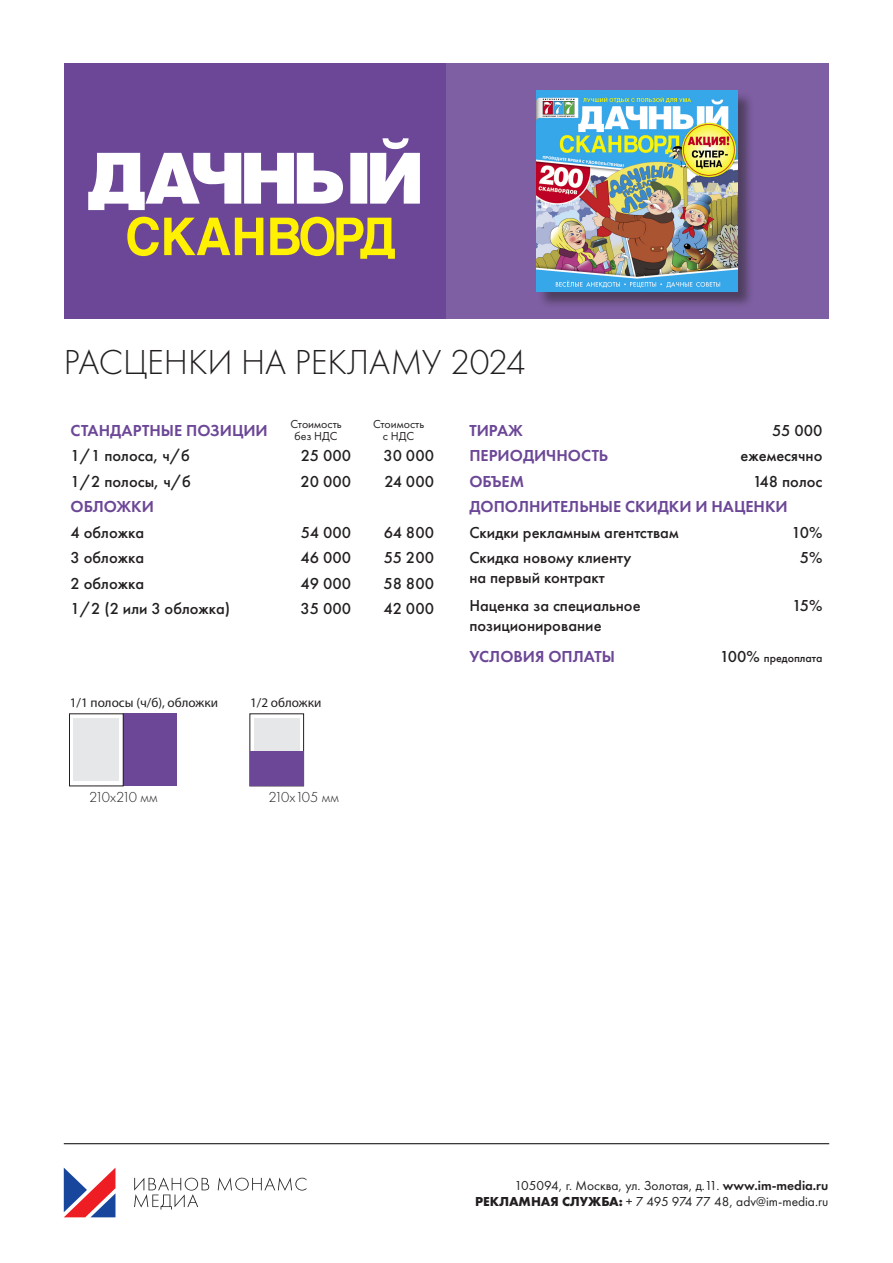
<style>
.page{position:relative;width:893px;height:1263px;background:#fff}
.page>*{position:absolute;margin:0;border:0;box-sizing:border-box;transform-origin:0 0}
.t1{font:300 36px "Futura PT";color:#231f20}
.t2{font:500 16.5px/19.8px "Futura PT";color:#231f20}
.t3{font:600 16.5px "Futura PT";color:#6c4797}
.t4{font:300 15px "Futura PT";letter-spacing:-.11em;color:#231f20}
.t5{font:300 15px "Futura PT";color:#231f20}
.t6{font:13.5px "Futura PT";color:#231f20}
.t7{font:13.2px "Myriad Pro";color:#231f20}
.t8{font:12px "Futura PT";color:#231f20}
.t9{font:500 12px "Futura PT";color:#231f20}
.s1{font-size:16.5px}
.s2{font-weight:600}
.s3{font-weight:700}
</style>
<div class="page">
<div style="left:64px;top:64px;width:382px;height:255px;background:#6c4797"></div>
<div style="left:446px;top:64px;width:383px;height:255px;background:#7e5fa3"></div>
<div style="left:123px;top:714px;width:54px;height:72px;background:#6c4797"></div>
<div style="left:74px;top:718px;width:45px;height:63px;background:#e6e7e9"></div>
<div style="left:254px;top:718px;width:45px;height:63px;background:#e6e7e9"></div>
<div style="left:537px;top:91px;width:218px;height:218px;background:#231f20;opacity:.5"></div>
<img style="left:536px;top:91px;width:201px;height:201px">
<svg style="left:88px;top:138px;width:332px;height:72px"></svg>
<svg style="left:127px;top:217px;width:268px;height:42px"></svg>
<div style="left:250px;top:752px;width:54px;height:34px;background:#6c4797"></div>
<svg style="left:64px;top:1168px;width:51px;height:49px"></svg>
<svg style="left:218px;top:1177px;width:88px;height:14px"></svg>
<svg style="left:134px;top:1177px;width:75px;height:32px"></svg>
<hr style="left:64px;top:1143px;width:765px;height:1px;background:#000">
<p class="t1" style="left:64px;top:342px;width:464px">РАСЦЕНКИ НА РЕКЛАМУ 2024</p>
<p class="t3" style="left:71px;top:420px;width:199px">СТАНДАРТНЫЕ ПОЗИЦИИ</p>
<p class="t8" style="left:290px;top:417px;width:53px">Стоимость</p>
<p class="t8" style="left:294px;top:429px;width:45px">без НДС</p>
<p class="t8" style="left:373px;top:417px;width:53px">Стоимость</p>
<p class="t8" style="left:383px;top:429px;width:33px">с НДС</p>
<p class="t2" style="left:71px;top:446px;width:121px">1/1 полоса, ч/б</p>
<p class="t2" style="left:301px;top:446px;width:52px">25 000</p>
<p class="t2" style="left:383px;top:446px;width:52px">30 000</p>
<p class="t2" style="left:71px;top:471px;width:122px">1/2 полосы, ч/б</p>
<p class="t2" style="left:300px;top:471px;width:52px">20 000</p>
<p class="t2" style="left:384px;top:471px;width:51px">24 000</p>
<p class="t3" style="left:71px;top:496px;width:85px">ОБЛОЖКИ</p>
<p class="t2" style="left:71px;top:522px;width:75px">4 обложка</p>
<p class="t2" style="left:301px;top:522px;width:52px">54 000</p>
<p class="t2" style="left:384px;top:522px;width:52px">64 800</p>
<p class="t2" style="left:71px;top:548px;width:75px">3 обложка</p>
<p class="t2" style="left:300px;top:548px;width:52px">46 000</p>
<p class="t2" style="left:384px;top:548px;width:52px">55 200</p>
<p class="t2" style="left:71px;top:573px;width:75px">2 обложка</p>
<p class="t2" style="left:300px;top:573px;width:52px">49 000</p>
<p class="t2" style="left:383px;top:573px;width:52px">58 800</p>
<p class="t2" style="left:71px;top:599px;width:161px">1/2 (2 или 3 обложка)</p>
<p class="t2" style="left:300px;top:599px;width:52px">35 000</p>
<p class="t2" style="left:383px;top:599px;width:52px">42 000</p>
<p class="t7" style="left:70px;top:696px;width:150px">1/1 полосы (ч/б), обложки</p>
<p class="t4" style="left:89px;top:789px;width:70px">210x210 мм</p>
<p class="t7" style="left:250px;top:696px;width:73px">1/2 обложки</p>
<p class="t5" style="left:268px;top:789px;width:72px">210x105 мм</p>
<p class="t3" style="left:469px;top:420px;width:55px">ТИРАЖ</p>
<p class="t2" style="left:772px;top:420px;width:52px">55 000</p>
<p class="t3" style="left:469px;top:445px;width:140px">ПЕРИОДИЧНОСТЬ</p>
<p class="t2" style="left:741px;top:446px;width:83px">ежемесячно</p>
<p class="t3" style="left:469px;top:471px;width:56px">ОБЪЕМ</p>
<p class="t2" style="left:753px;top:471px;width:71px">148 полос</p>
<p class="t3" style="left:469px;top:496px;width:320px">ДОПОЛНИТЕЛЬНЫЕ СКИДКИ И НАЦЕНКИ</p>
<p class="t2" style="left:469px;top:522px;width:211px">Скидки рекламным агентствам</p>
<p class="t2" style="left:792px;top:522px;width:32px">10%</p>
<p class="t2" style="left:469px;top:548px;width:164px">Cкидка новому клиенту</p>
<p class="t2" style="left:469px;top:568px;width:137px">на первый контракт</p>
<p class="t2" style="left:800px;top:548px;width:24px">5%</p>
<p class="t2" style="left:469px;top:596px;width:173px">Наценка за специальное позиционирование</p>
<p class="t2" style="left:792px;top:596px;width:32px">15%</p>
<p class="t3" style="left:469px;top:646px;width:147px">УСЛОВИЯ ОПЛАТЫ</p>
<p class="t9" style="left:720px;top:651px;width:104px"><span class="s1">100%</span> предоплата</p>
<p class="t6" style="left:514px;top:1177px;width:315px">105094, г. Москва, ул. Золотая, д.11. <span class="s2">www.im-media.ru</span></p>
<p class="t6" style="left:475px;top:1193px;width:355px"><span class="s3">РЕКЛАМНАЯ СЛУЖБА:</span> + 7 495 974 77 48, adv@im-media.ru</p>
</div>
